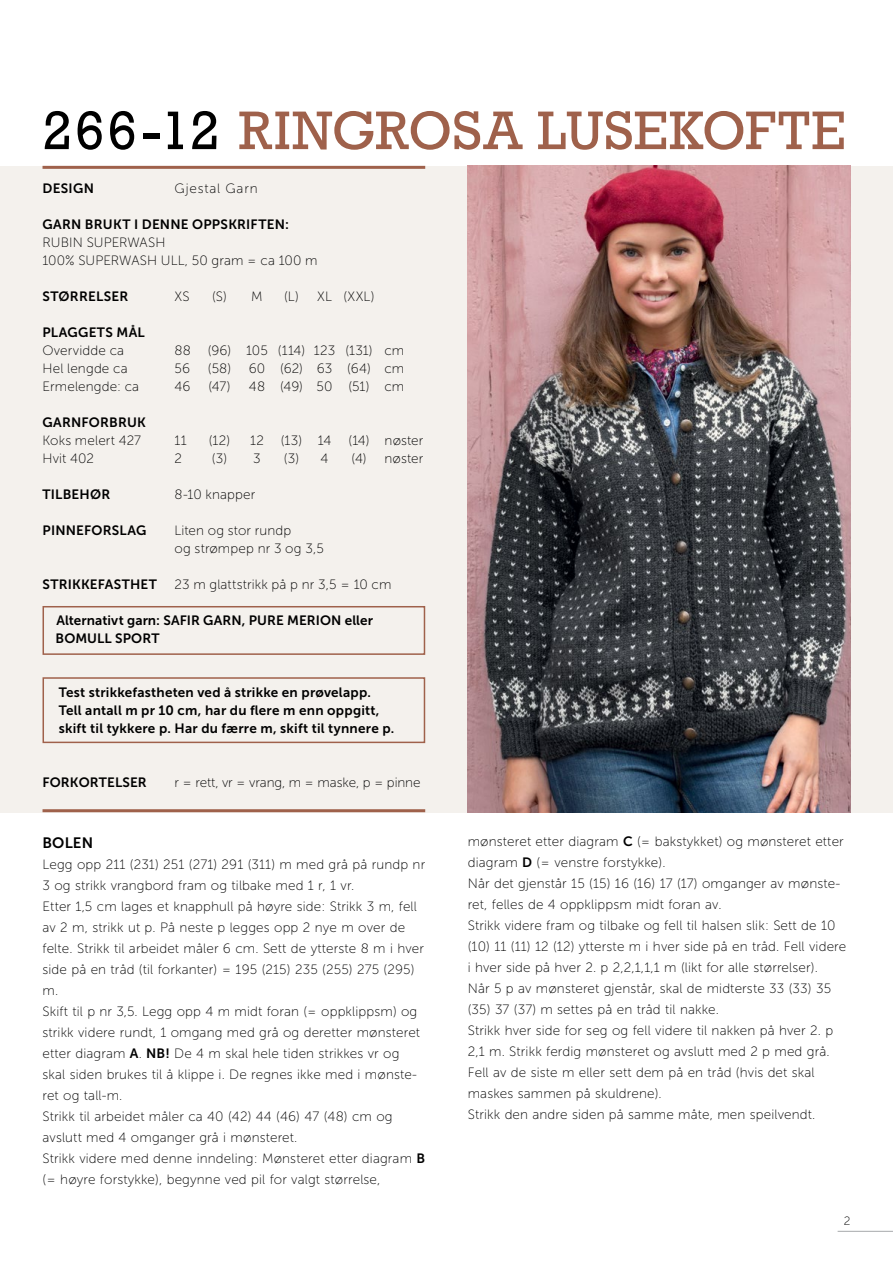
<style>
.page{position:relative;width:893px;height:1263px;background:#fff}
.page>*{position:absolute;margin:0;border:0;box-sizing:border-box;transform-origin:0 0}
.t1{font:51px "Rockwell";letter-spacing:.01em;color:#9f614b}
.Innhold_-_Venstresti{font:15px "Museo Sans 700";letter-spacing:.01em;color:#000}
.Innhold_-_Venstresti-2{font:13.5px/21px "Museo Sans 100";letter-spacing:.01em;color:#000}
.INNHOLD{font:13.5px "Museo Sans 700";letter-spacing:.015em;color:#000}
.INNHOLD-2{font:13.5px "Museo Sans 100";letter-spacing:.005em;color:#000}
.Innhold_-_Venstresti-3{font:13.5px "Museo Sans 100";letter-spacing:-.01em;color:#000}
.Innhold_-_Venstresti-4{font:13.5px "Museo Sans 100";letter-spacing:.06em;color:#000}
.t2{font:12px "Museo Sans 100";color:#000}
.s1{color:#000}
.s2{font-family:"Museo Sans 700"}
</style>
<div class="page">
<hr style="left:838px;top:1231px;width:55px;height:1px;background:#a7a9ac">
<div style="left:0;top:166px;width:893px;height:646px;background:#f4f1ed"></div>
<hr style="left:43px;top:166px;width:382px;height:3px;background:#9f614b">
<hr style="left:43px;top:809px;width:382px;height:3px;background:#9f614b">
<div style="left:43px;top:677px;width:382px;height:66px;border:2px solid #9f614b"></div>
<img style="left:468px;top:166px;width:382px;height:646px">
<div style="left:43px;top:606px;width:382px;height:49px;border:2px solid #9f614b"></div>
<p class="t1" style="left:43px;top:99px;width:804px"><span class="s1">266-12</span> RINGROSA LUSEKOFTE</p>
<p class="INNHOLD" style="left:43px;top:181px;width:53px">DESIGN</p>
<p class="Innhold_-_Venstresti-4" style="left:175px;top:181px;width:85px">Gjestal Garn</p>
<p class="INNHOLD" style="left:43px;top:217px;width:248px">GARN BRUKT I DENNE OPPSKRIFTEN:</p>
<p class="INNHOLD-2" style="left:43px;top:235px;width:124px">RUBIN SUPERWASH</p>
<p class="INNHOLD-2" style="left:43px;top:253px;width:277px">100% SUPERWASH ULL, 50 gram = ca 100 m</p>
<p class="INNHOLD" style="left:43px;top:289px;width:87px">STØRRELSER</p>
<p class="Innhold_-_Venstresti-2" style="left:175px;top:286px;width:17px">XS</p>
<p class="Innhold_-_Venstresti-2" style="left:212px;top:286px;width:52px">(S) M</p>
<p class="Innhold_-_Venstresti-2" style="left:284px;top:286px;width:92px">(L) XL (XXL)</p>
<p class="INNHOLD" style="left:43px;top:325px;width:104px">PLAGGETS MÅL</p>
<p class="Innhold_-_Venstresti-2" style="left:43px;top:340px;width:83px">Overvidde ca</p>
<p class="Innhold_-_Venstresti-2" style="left:175px;top:340px;width:18px">88</p>
<p class="Innhold_-_Venstresti-2" style="left:208px;top:340px;width:198px">(96) 105 (114) 123 (131) cm</p>
<p class="Innhold_-_Venstresti-2" style="left:43px;top:358px;width:87px">Hel lengde ca</p>
<p class="Innhold_-_Venstresti-2" style="left:175px;top:358px;width:17px">56</p>
<p class="Innhold_-_Venstresti-2" style="left:208px;top:358px;width:198px">(58) 60 (62) 63 (64) cm</p>
<p class="Innhold_-_Venstresti-2" style="left:43px;top:376px;width:98px">Ermelengde: ca</p>
<p class="Innhold_-_Venstresti-2" style="left:175px;top:376px;width:18px">46</p>
<p class="Innhold_-_Venstresti-2" style="left:208px;top:376px;width:197px">(47) 48 (49) 50 (51) cm</p>
<p class="INNHOLD" style="left:43px;top:415px;width:105px">GARNFORBRUK</p>
<p class="Innhold_-_Venstresti-2" style="left:43px;top:430px;width:100px">Koks melert 427</p>
<p class="Innhold_-_Venstresti-2" style="left:175px;top:430px;width:14px">11</p>
<p class="Innhold_-_Venstresti-2" style="left:209px;top:430px;width:124px">(12) 12 (13) 14</p>
<p class="Innhold_-_Venstresti-2" style="left:349px;top:430px;width:76px">(14) nøster</p>
<p class="Innhold_-_Venstresti-2" style="left:43px;top:448px;width:53px">Hvit 402</p>
<p class="Innhold_-_Venstresti-2" style="left:175px;top:448px;width:9px">2</p>
<p class="Innhold_-_Venstresti-2" style="left:212px;top:448px;width:50px">(3) 3</p>
<p class="Innhold_-_Venstresti-2" style="left:284px;top:448px;width:46px">(3) 4</p>
<p class="Innhold_-_Venstresti-2" style="left:351px;top:448px;width:73px">(4) nøster</p>
<p class="INNHOLD" style="left:43px;top:487px;width:69px">TILBEHØR</p>
<p class="Innhold_-_Venstresti-2" style="left:175px;top:484px;width:82px">8-10 knapper</p>
<p class="INNHOLD" style="left:43px;top:523px;width:105px">PINNEFORSLAG</p>
<p class="Innhold_-_Venstresti-2" style="left:175px;top:520px;width:118px">Liten og stor rundp</p>
<p class="Innhold_-_Venstresti-2" style="left:175px;top:538px;width:151px">og strømpep nr 3 og 3,5</p>
<p class="INNHOLD" style="left:43px;top:577px;width:116px">STRIKKEFASTHET</p>
<p class="Innhold_-_Venstresti-2" style="left:175px;top:574px;width:218px">23 m glattstrikk på p nr 3,5 = 10 cm</p>
<p class="INNHOLD" style="left:56px;top:613px;width:318px">Alternativt garn: SAFIR GARN, PURE MERION eller</p>
<p class="INNHOLD" style="left:56px;top:631px;width:105px">BOMULL SPORT</p>
<p class="INNHOLD" style="left:59px;top:685px;width:314px">Test strikkefastheten ved å strikke en prøvelapp.</p>
<p class="INNHOLD" style="left:59px;top:703px;width:322px">Tell antall m pr 10 cm, har du flere m enn oppgitt,</p>
<p class="INNHOLD" style="left:59px;top:721px;width:337px">skift til tykkere p. Har du færre m, skift til tynnere p.</p>
<p class="INNHOLD" style="left:43px;top:775px;width:106px">FORKORTELSER</p>
<p class="Innhold_-_Venstresti-3" style="left:175px;top:775px;width:247px">r = rett, vr = vrang, m = maske, p = pinne</p>
<p class="Innhold_-_Venstresti" style="left:43px;top:834px;width:52px">BOLEN</p>
<p class="Innhold_-_Venstresti-2" style="left:43px;top:853px;width:384px">Legg opp 211 (231) 251 (271) 291 (311) m med grå på rundp nr<br>3 og strikk vrangbord fram og tilbake med 1 r, 1 vr.</p>
<p class="Innhold_-_Venstresti-2" style="left:43px;top:895px;width:383px">Etter 1,5 cm lages et knapphull på høyre side: Strikk 3 m, fell av 2 m, strikk ut p. På neste p legges opp 2 nye m over de felte. Strikk til arbeidet måler 6 cm. Sett de ytterste 8 m i hver side på en tråd (til forkanter) = 195 (215) 235 (255) 275 (295) m.</p>
<p class="Innhold_-_Venstresti-2" style="left:43px;top:1000px;width:379px">Skift til p nr 3,5. Legg opp 4 m midt foran (= oppklippsm) og strikk videre rundt, 1 omgang med grå og deretter mønsteret etter diagram <span class="s2">A</span>. <span class="s2">NB!</span> De 4 m skal hele tiden strikkes vr og skal siden brukes til å klippe i. De regnes ikke med i mønste&shy;ret og tall-m.</p>
<p class="Innhold_-_Venstresti-2" style="left:43px;top:1105px;width:352px">Strikk til arbeidet måler ca 40 (42) 44 (46) 47 (48) cm og avslutt med 4 omganger grå i mønsteret.</p>
<p class="Innhold_-_Venstresti-2" style="left:43px;top:1147px;width:384px">Strikk videre med denne inndeling: Mønsteret etter diagram <span class="s2">B </span>(= høyre forstykke), begynne ved pil for valgt størrelse,</p>
<p class="Innhold_-_Venstresti-2" style="left:468px;top:831px;width:378px">mønsteret etter diagram <span class="s2">C</span> (= bakstykket) og mønsteret etter diagram <span class="s2">D</span> (= venstre forstykke).</p>
<p class="Innhold_-_Venstresti-2" style="left:468px;top:873px;width:374px">Når det gjenstår 15 (15) 16 (16) 17 (17) omganger av mønste&shy;ret, felles de 4 oppklippsm midt foran av.</p>
<p class="Innhold_-_Venstresti-2" style="left:468px;top:915px;width:380px">Strikk videre fram og tilbake og fell til halsen slik: Sett de 10 (10) 11 (11) 12 (12) ytterste m i hver side på en tråd. Fell videre i hver side på hver 2. p 2,2,1,1,1 m (likt for alle størrelser).</p>
<p class="Innhold_-_Venstresti-2" style="left:468px;top:978px;width:365px">Når 5 p av mønsteret gjenstår, skal de midterste 33 (33) 35 (35) 37 (37) m settes på en tråd til nakke.</p>
<p class="Innhold_-_Venstresti-2" style="left:468px;top:1020px;width:367px">Strikk hver side for seg og fell videre til nakken på hver 2. p 2,1 m. Strikk ferdig mønsteret og avslutt med 2 p med grå.<br>Fell av de siste m eller sett dem på en tråd (hvis det skal maskes sammen på skuldrene).</p>
<p class="Innhold_-_Venstresti-2" style="left:468px;top:1104px;width:349px">Strikk den andre siden på samme måte, men speilvendt.</p>
<p class="t2" style="left:844px;top:1215px;width:8px">2</p>
</div>
